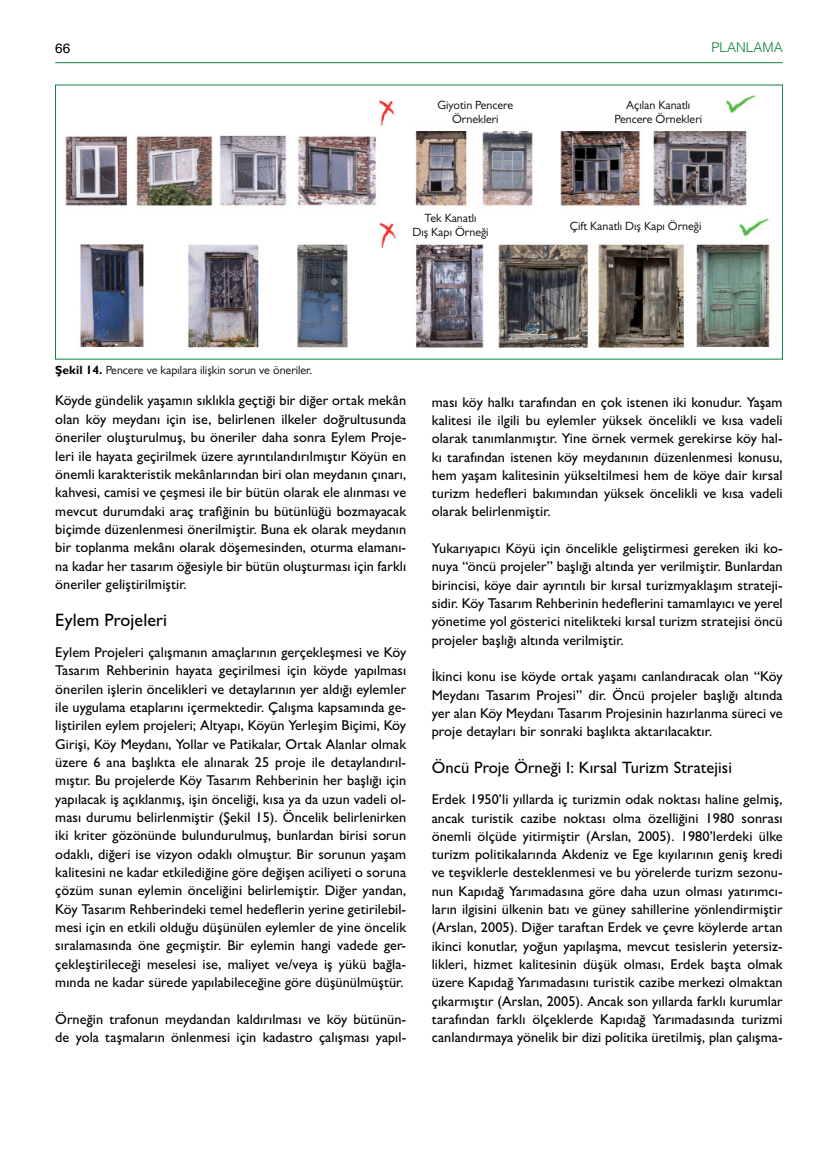
<style>
.page{position:relative;width:838px;height:1170px;background:#fff}
.page>*{position:absolute;margin:0;border:0;box-sizing:border-box;transform-origin:0 0}
.t1{font:500 18px "Gill Sans MT Pro";letter-spacing:.005em;color:#000}
.t2{font:500 16.5px "Gill Sans MT Pro";letter-spacing:.005em;color:#000}
.t3{font:500 14.25px/18.3px "Gill Sans MT Pro";letter-spacing:.005em;color:#000;text-align:justify}
.t4{font:300 13.5px "Helvetica";color:#0f8140}
.t5{font:13.5px "Helvetica";color:#000}
.t6{font:12px/14.4px "Gill Sans MT Pro";color:#000;text-align:center}
.s1{font-weight:700}
</style>
<div class="page">
<hr style="left:55px;top:62px;width:727px;height:1px;background:#0f8140">
<img style="left:65px;top:95px;width:705px;height:253px">
<p class="t5" style="left:55px;top:38px;width:17px">66</p>
<p class="t4" style="left:711px;top:36px;width:73px">PLANLAMA</p>
<p class="t6" style="left:437px;top:97px;width:77px">Giyotin Pencere<br>Örnekleri</p>
<p class="t6" style="left:614px;top:97px;width:89px">Açılan Kanatlı<br>Pencere Örnekleri</p>
<p class="t6" style="left:55px;top:363px;width:259px"><span class="s1">Şekil 14.</span> Pencere ve kapılara ilişkin sorun ve öneriler.</p>
<p class="t6" style="left:412px;top:211px;width:78px">Tek Kanatlı<br>Dış Kapı Örneği</p>
<p class="t6" style="left:570px;top:219px;width:133px">Çift Kanatlı Dış Kapı Örneği</p>
<p class="t3" style="left:55px;top:391px;width:352px">Köyde gündelik yaşamın sıklıkla geçtiği bir diğer ortak mekân olan köy meydanı için ise, belirlenen ilkeler doğrultusunda öneriler oluşturulmuş, bu öneriler daha sonra Eylem Proje&shy;leri ile hayata geçirilmek üzere ayrıntılandırılmıştır Köyün en önemli karakteristik mekânlarından biri olan meydanın çınarı, kahvesi, camisi ve çeşmesi ile bir bütün olarak ele alınması ve mevcut durumdaki araç trafiğinin bu bütünlüğü bozmayacak biçimde düzenlenmesi önerilmiştir. Buna ek olarak meydanın bir toplanma mekânı olarak döşemesinden, oturma elamanı&shy;na kadar her tasarım öğesiyle bir bütün oluşturması için farklı öneriler geliştirilmiştir.</p>
<p class="t1" style="left:55px;top:609px;width:113px">Eylem Projeleri</p>
<p class="t3" style="left:55px;top:642px;width:352px">Eylem Projeleri çalışmanın amaçlarının gerçekleşmesi ve Köy Tasarım Rehberinin hayata geçirilmesi için köyde yapılması önerilen işlerin öncelikleri ve detaylarının yer aldığı eylemler ile uygulama etaplarını içermektedir. Çalışma kapsamında ge&shy;liştirilen eylem projeleri; Altyapı, Köyün Yerleşim Biçimi, Köy Girişi, Köy Meydanı, Yollar ve Patikalar, Ortak Alanlar olmak üzere 6 ana başlıkta ele alınarak 25 proje ile detaylandırıl&shy;mıştır. Bu projelerde Köy Tasarım Rehberinin her başlığı için yapılacak iş açıklanmış, işin önceliği, kısa ya da uzun vadeli ol&shy;ması durumu belirlenmiştir (Şekil 15). Öncelik belirlenirken iki kriter gözönünde bulundurulmuş, bunlardan birisi sorun odaklı, diğeri ise vizyon odaklı olmuştur. Bir sorunun yaşam kalitesini ne kadar etkilediğine göre değişen aciliyeti o soruna çözüm sunan eylemin önceliğini belirlemiştir. Diğer yandan, Köy Tasarım Rehberindeki temel hedeflerin yerine getirilebil&shy;mesi için en etkili olduğu düşünülen eylemler de yine öncelik sıralamasında öne geçmiştir. Bir eylemin hangi vadede ger&shy;çekleştirileceği meselesi ise, maliyet ve/veya iş yükü bağla&shy;mında ne kadar sürede yapılabileceğine göre düşünülmüştür.</p>
<p class="t3" style="left:55px;top:1009px;width:352px">Örneğin trafonun meydandan kaldırılması ve köy bütünün&shy;de yola taşmaların önlenmesi için kadastro çalışması yapıl-</p>
<p class="t3" style="left:432px;top:392px;width:352px">ması köy halkı tarafından en çok istenen iki konudur. Yaşam kalitesi ile ilgili bu eylemler yüksek öncelikli ve kısa vadeli olarak tanımlanmıştır. Yine örnek vermek gerekirse köy hal&shy;kı tarafından istenen köy meydanının düzenlenmesi konusu, hem yaşam kalitesinin yükseltilmesi hem de köye dair kırsal turizm hedefleri bakımından yüksek öncelikli ve kısa vadeli olarak belirlenmiştir.</p>
<p class="t3" style="left:432px;top:539px;width:352px">Yukarıyapıcı Köyü için öncelikle geliştirmesi gereken iki ko&shy;nuya “öncü projeler” başlığı altında yer verilmiştir. Bunlardan birincisi, köye dair ayrıntılı bir kırsal turizmyaklaşım strateji&shy;sidir. Köy Tasarım Rehberinin hedeflerini tamamlayıcı ve yerel yönetime yol gösterici nitelikteki kırsal turizm stratejisi öncü projeler başlığı altında verilmiştir.</p>
<p class="t3" style="left:432px;top:667px;width:352px">İkinci konu ise köyde ortak yaşamı canlandıracak olan “Köy Meydanı Tasarım Projesi” dir. Öncü projeler başlığı altında yer alan Köy Meydanı Tasarım Projesinin hazırlanma süreci ve proje detayları bir sonraki başlıkta aktarılacaktır.</p>
<p class="t2" style="left:432px;top:757px;width:302px">Öncü Proje Örneği I: Kırsal Turizm Stratejisi</p>
<p class="t3" style="left:432px;top:790px;width:352px">Erdek 1950’li yıllarda iç turizmin odak noktası haline gelmiş, ancak turistik cazibe noktası olma özelliğini 1980 sonrası önemli ölçüde yitirmiştir (Arslan, 2005). 1980’lerdeki ülke turizm politikalarında Akdeniz ve Ege kıyılarının geniş kredi ve teşviklerle desteklenmesi ve bu yörelerde turizm sezonu&shy;nun Kapıdağ Yarımadasına göre daha uzun olması yatırımcı&shy;ların ilgisini ülkenin batı ve güney sahillerine yönlendirmiştir (Arslan, 2005). Diğer taraftan Erdek ve çevre köylerde artan ikinci konutlar, yoğun yapılaşma, mevcut tesislerin yetersiz&shy;likleri, hizmet kalitesinin düşük olması, Erdek başta olmak üzere Kapıdağ Yarımadasını turistik cazibe merkezi olmaktan çıkarmıştır (Arslan, 2005). Ancak son yıllarda farklı kurumlar tarafından farklı ölçeklerde Kapıdağ Yarımadasında turizmi canlandırmaya yönelik bir dizi politika üretilmiş, plan çalışma-</p>
</div>
